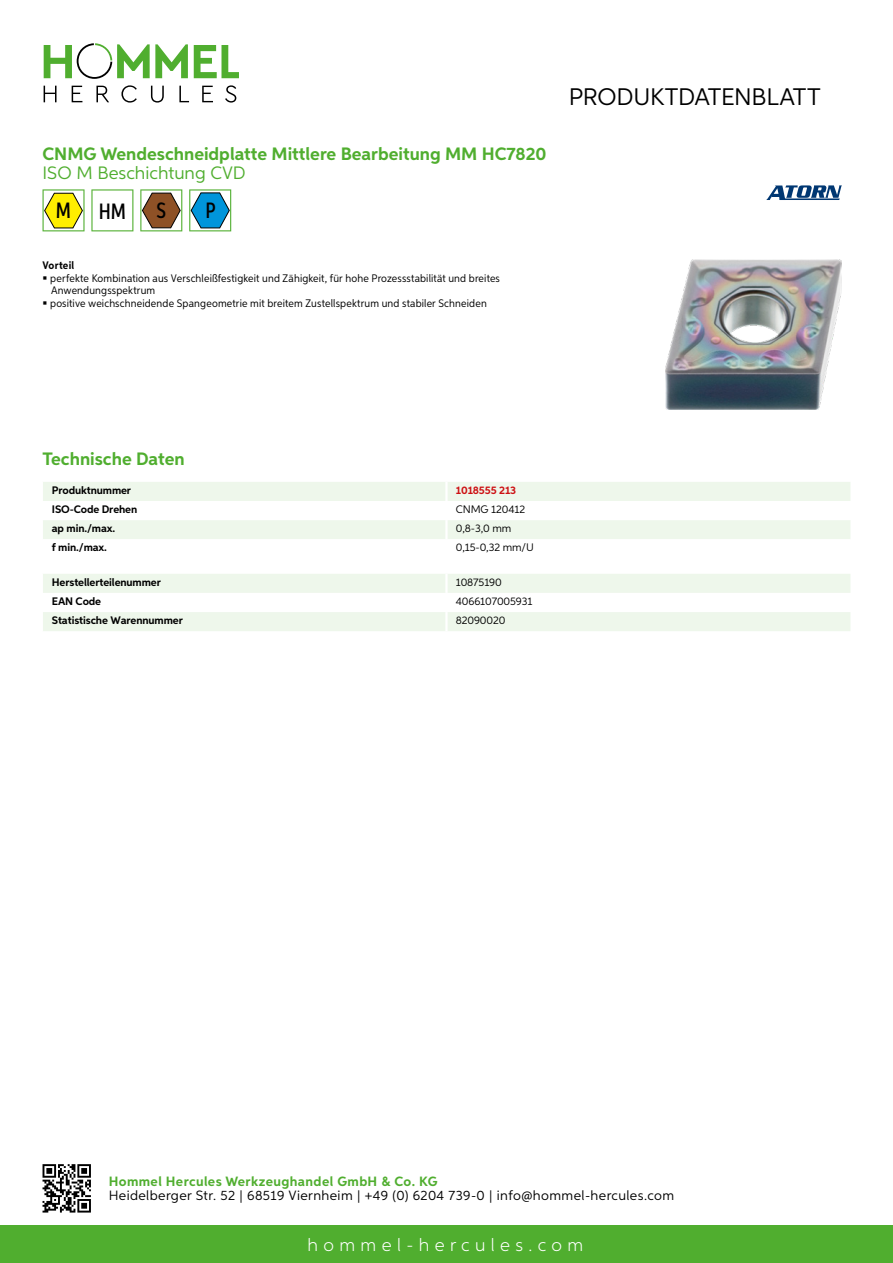
<style>
.page{position:relative;width:893px;height:1263px;background:#fff}
.page>*{position:absolute;margin:0;border:0;box-sizing:border-box;transform-origin:0 0}
.t1{font:24px "Aspira";letter-spacing:-.01em;color:#000}
.t2{font:500 22.2px "Aspira XX Nar";color:#000}
.t3{font:700 18px "Aspira";color:#50ae2f}
.t4{font:300 18px "Aspira";letter-spacing:.3em;color:#fff}
.t5{font:18px "Aspira";color:#50ae2f}
.t6{font:13.5px "Aspira";letter-spacing:.03em;color:#000}
.t7{font:700 13.5px "Aspira";letter-spacing:.03em;color:#50ae2f}
.t8{font:10.95px/12.5px "Aspira Nar";letter-spacing:.015em;color:#000}
.t9{font:700 10.95px "Aspira";letter-spacing:-.01em;color:#000}
.t10{font:10.95px "Aspira";letter-spacing:-.01em;color:#000}
.t11{font:700 10.95px "Aspira";letter-spacing:-.01em;color:#cd1013}
.t12{font:700 10.95px "Aspira Nar";letter-spacing:.015em;color:#000}
</style>
<div class="page">
<div style="left:0;top:1226px;width:893px;height:37px;background:#50ae2f"></div>
<svg style="left:43px;top:1164px;width:48px;height:48px"></svg>
<svg style="left:194px;top:45px;width:45px;height:33px"></svg>
<svg style="left:44px;top:43px;width:144px;height:36px"></svg>
<svg style="left:44px;top:86px;width:13px;height:16px"></svg>
<svg style="left:72px;top:86px;width:10px;height:16px"></svg>
<svg style="left:96px;top:86px;width:13px;height:16px"></svg>
<svg style="left:121px;top:85px;width:16px;height:18px"></svg>
<svg style="left:151px;top:86px;width:13px;height:17px"></svg>
<svg style="left:179px;top:86px;width:10px;height:16px"></svg>
<svg style="left:202px;top:86px;width:11px;height:16px"></svg>
<svg style="left:225px;top:85px;width:11px;height:18px"></svg>
<div style="left:43px;top:482px;width:807px;height:19px;background:#eef7eb"></div>
<div style="left:43px;top:520px;width:807px;height:19px;background:#eef7eb"></div>
<hr style="left:445px;top:482px;width:3px;height:19px;background:#fff">
<hr style="left:445px;top:520px;width:3px;height:19px;background:#fff">
<svg style="left:43px;top:574px;width:807px;height:57px"></svg>
<hr style="left:445px;top:612px;width:3px;height:19px;background:#fff">
<svg style="left:43px;top:189px;width:42px;height:42px"></svg>
<svg style="left:91px;top:189px;width:42px;height:42px"></svg>
<svg style="left:140px;top:189px;width:42px;height:42px"></svg>
<svg style="left:189px;top:189px;width:42px;height:42px"></svg>
<img style="left:665px;top:259px;width:177px;height:150px">
<svg style="left:766px;top:185px;width:76px;height:15px"></svg>
<h3 class="t3" style="left:43px;top:142px;width:505px">CNMG Wendeschneidplatte Mittlere Bearbeitung MM HC7820</h3>
<h3 class="t5" style="left:43px;top:162px;width:202px">ISO M Beschichtung CVD</h3>
<h2 class="t2" style="left:56px;top:197px;width:72px">M HM</h2>
<h2 class="t2" style="left:156px;top:197px;width:11px">S</h2>
<h2 class="t2" style="left:205px;top:197px;width:12px">P</h2>
<p class="t12" style="left:43px;top:259px;width:33px">Vorteil</p>
<p class="t8" style="left:50px;top:272px;width:451px">perfekte Kombination aus Verschleißfestigkeit und Zähigkeit, für hohe Prozessstabilität und breites<br>Anwendungsspektrum<br>positive weichschneidende Spangeometrie mit breitem Zustellspektrum und stabiler Schneiden</p>
<h1 class="t1" style="left:569px;top:82px;width:253px">Produktdatenblatt</h1>
<h3 class="t3" style="left:43px;top:448px;width:144px">Technische Daten</h3>
<p class="t9" style="left:52px;top:483px;width:81px">Produktnummer</p>
<p class="t11" style="left:456px;top:483px;width:62px">1018555 213</p>
<p class="t9" style="left:52px;top:502px;width:87px">ISO-Code Drehen</p>
<p class="t10" style="left:456px;top:502px;width:71px">CN MG 120412</p>
<p class="t9" style="left:52px;top:521px;width:65px">ap min./max.</p>
<p class="t10" style="left:456px;top:522px;width:57px">0,8-3,0 mm</p>
<p class="t9" style="left:52px;top:541px;width:57px">f min./max.</p>
<p class="t10" style="left:456px;top:541px;width:78px">0,15-0,32 mm/U</p>
<p class="t9" style="left:52px;top:575px;width:111px">Herstellerteilenummer</p>
<p class="t10" style="left:456px;top:575px;width:47px">10875190</p>
<p class="t9" style="left:52px;top:594px;width:51px">EAN Code</p>
<p class="t10" style="left:456px;top:594px;width:78px">4066107005931</p>
<p class="t9" style="left:52px;top:613px;width:132px">Statistische Warennummer</p>
<p class="t10" style="left:456px;top:613px;width:51px">82090020</p>
<p class="t7" style="left:109px;top:1172px;width:330px">Hommel Hercules Werkzeughandel GmbH &amp; Co. KG</p>
<p class="t6" style="left:109px;top:1187px;width:567px">Heidelberger Str. 52 | 68519 Viernheim | +49 (0) 6204 739-0 | info@hommel-hercules.com</p>
<h3 class="t4" style="left:307px;top:1234px;width:277px">hommel-hercules.com</h3>
</div>
